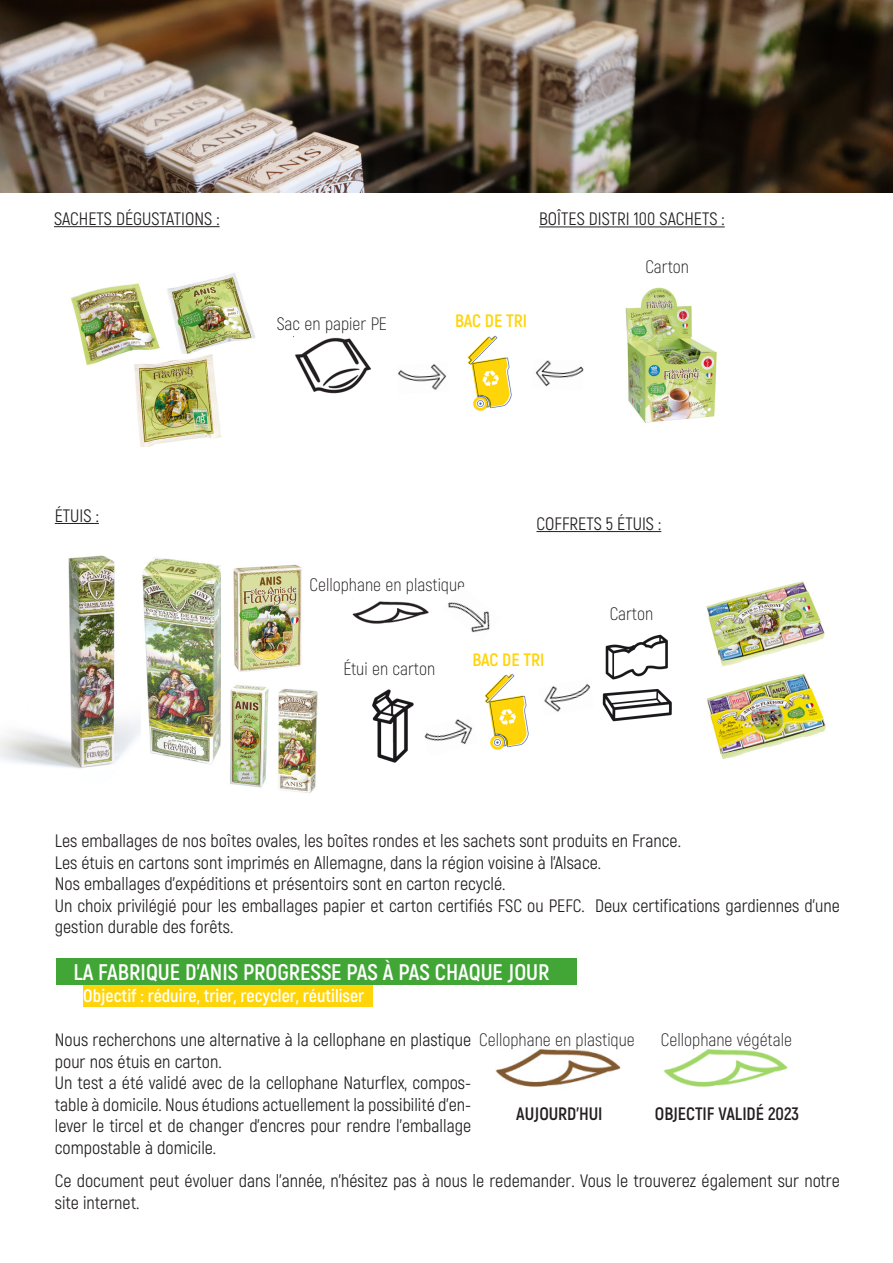
<style>
.page{position:relative;width:893px;height:1263px;background:#fff}
.page>*{position:absolute;margin:0;border:0;box-sizing:border-box;transform-origin:0 0}
.t1{font:700 22.65px "Akrobat";color:#fff}
.t2{font:18px/21.6px "Akrobat";color:#231f20}
.t3{font:300 18px "Akrobat";color:#231f20}
.t4{font:700 18px "Akrobat";color:#fff}
.t5{font:700 18px "Akrobat";color:#231f20}
.t6{font:700 18px "Akrobat";letter-spacing:-.005em;color:#ffd409}
.s1{font-weight:300}
</style>
<div class="page">
<img style="left:0;top:0;width:893px;height:193px">
<hr style="left:54px;top:226px;width:166px;height:1px;background:#231f20">
<hr style="left:55px;top:523px;width:44px;height:1px;background:#231f20">
<img style="left:467px;top:335px;width:45px;height:76px">
<img style="left:484px;top:673px;width:45px;height:77px">
<hr style="left:539px;top:226px;width:186px;height:1px;background:#231f20">
<img style="left:625px;top:287px;width:92px;height:136px">
<img style="left:71px;top:283px;width:89px;height:83px">
<img style="left:167px;top:273px;width:89px;height:81px">
<img style="left:127px;top:354px;width:94px;height:93px">
<img style="left:293px;top:336px;width:78px;height:58px">
<img style="left:535px;top:360px;width:49px;height:26px">
<img style="left:398px;top:364px;width:49px;height:26px">
<img style="left:706px;top:581px;width:119px;height:86px">
<hr style="left:536px;top:531px;width:125px;height:1px;background:#231f20">
<img style="left:706px;top:673px;width:120px;height:86px">
<img style="left:602px;top:689px;width:70px;height:33px">
<img style="left:605px;top:634px;width:63px;height:46px">
<img style="left:0;top:555px;width:141px;height:214px">
<img style="left:142px;top:557px;width:79px;height:207px">
<img style="left:233px;top:564px;width:69px;height:108px">
<img style="left:230px;top:684px;width:39px;height:104px">
<img style="left:278px;top:689px;width:40px;height:104px">
<img style="left:372px;top:689px;width:42px;height:74px">
<img style="left:353px;top:601px;width:76px;height:23px">
<img style="left:424px;top:719px;width:49px;height:25px">
<img style="left:448px;top:602px;width:42px;height:31px">
<img style="left:544px;top:683px;width:47px;height:29px">
<div style="left:56px;top:958px;width:520px;height:27px;background:#41a635"></div>
<div style="left:83px;top:985px;width:289px;height:22px;background:#ffd409"></div>
<img style="left:495px;top:1049px;width:126px;height:38px">
<img style="left:664px;top:1049px;width:124px;height:38px">
<p class="t2" style="left:54px;top:208px;width:167px">SACHETS DÉGUSTATIONS :</p>
<p class="t3" style="left:277px;top:313px;width:112px">Sac en papier PE</p>
<p class="t2" style="left:539px;top:208px;width:187px">BOÎTES DISTRI 100 SACHETS :</p>
<p class="t3" style="left:646px;top:256px;width:45px">Carton</p>
<p class="t6" style="left:455px;top:310px;width:74px">BAC DE TRI</p>
<p class="t2" style="left:55px;top:505px;width:46px">ÉTUIS :</p>
<p class="t2" style="left:536px;top:513px;width:126px">COFFRETS 5 ÉTUIS :</p>
<p class="t3" style="left:310px;top:574px;width:157px">Cellophane en plastique</p>
<p class="t3" style="left:344px;top:658px;width:93px">Étui en carton</p>
<p class="t6" style="left:472px;top:648px;width:74px">BAC DE TRI</p>
<p class="t3" style="left:610px;top:603px;width:45px">Carton</p>
<p class="t2" style="left:55px;top:830px;width:628px">Les emballages de nos boîtes ovales, les boîtes rondes et les sachets sont produits en France.</p>
<p class="t2" style="left:55px;top:851px;width:548px">Les étuis en cartons sont imprimés en Allemagne, dans la région voisine à l’Alsace.</p>
<p class="t2" style="left:55px;top:873px;width:452px">Nos emballages d’expéditions et présentoirs sont en carton recyclé.</p>
<p class="t2" style="left:55px;top:895px;width:786px">Un choix privilégié pour les emballages papier et carton certifiés FSC ou PEFC. Deux certifications gardiennes d’une gestion durable des forêts.</p>
<p class="t1" style="left:73px;top:958px;width:478px">LA FABRIQUE D’ANIS PROGRESSE PAS À PAS CHAQUE JOUR</p>
<p class="t4" style="left:83px;top:984px;width:283px">Objectif : réduire, trier, recycler, réutiliser</p>
<p class="t2" style="left:55px;top:1029px;width:581px">Nous recherchons une alternative à la cellophane en plastique <span class="s1">Cellophane en plastique </span>pour nos étuis en carton.</p>
<p class="t2" style="left:55px;top:1072px;width:418px;text-align:justify">Un test a été validé avec de la cellophane Naturflex, compos&shy;table à domicile. Nous étudions actuellement la possibilité d’en&shy;lever le tircel et de changer d’encres pour rendre l’emballage compostable à domicile.</p>
<p class="t3" style="left:661px;top:1029px;width:133px">Cellophane végétale</p>
<p class="t5" style="left:516px;top:1103px;width:88px">AUJOURD’HUI</p>
<p class="t5" style="left:655px;top:1103px;width:146px">OBJECTIF VALIDÉ 2023</p>
<p class="t2" style="left:55px;top:1170px;width:786px">Ce document peut évoluer dans l’année, n’hésitez pas à nous le redemander. Vous le trouverez également sur notre site internet.</p>
</div>
